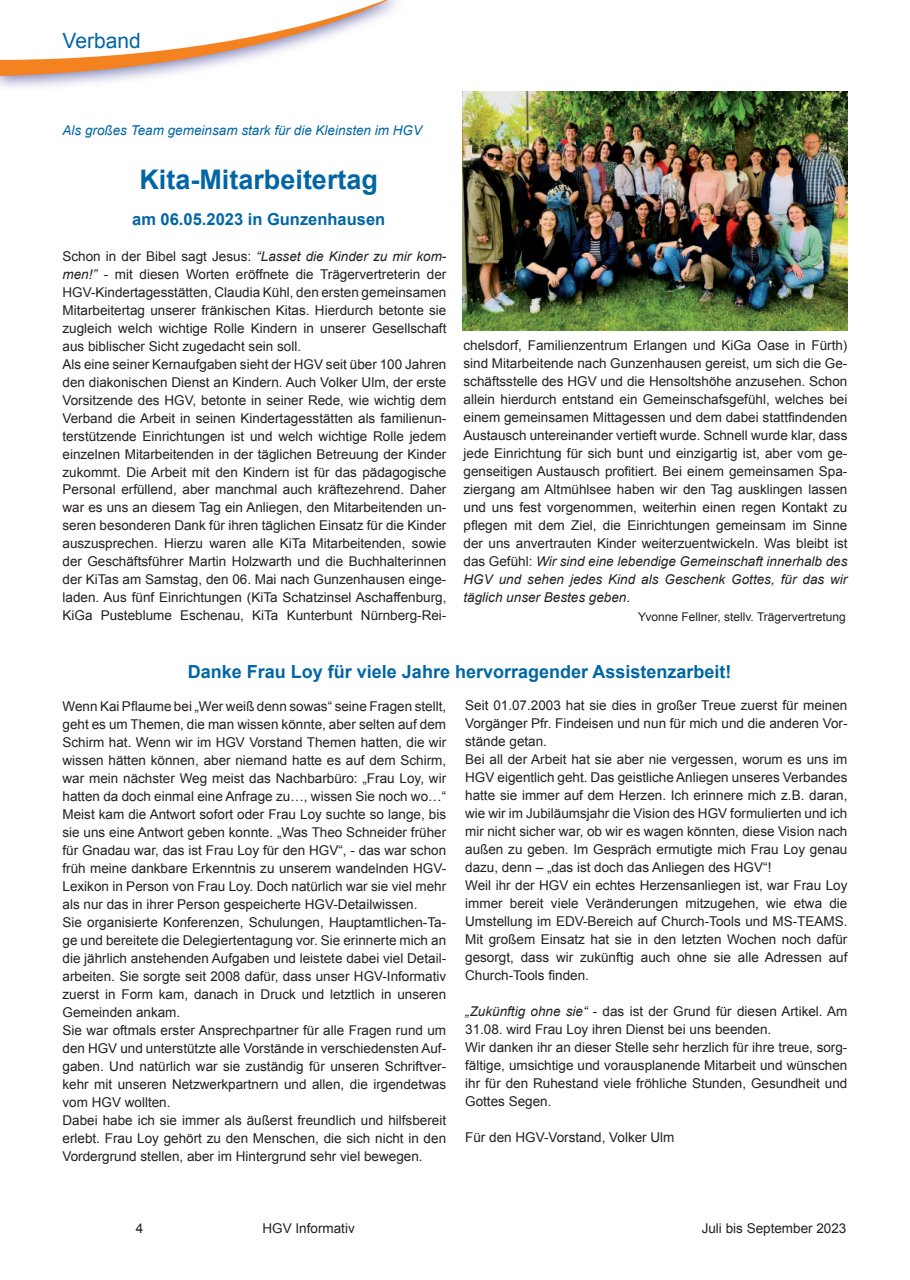
<style>
.page{position:relative;width:910px;height:1280px;background:#fff}
.page>*{position:absolute;margin:0;border:0;box-sizing:border-box;transform-origin:0 0}
.t1{font:700 27px "Arial";color:#0166a5}
.t2{font:21px "Arial";color:#0166a5}
.t3{font:700 18px "Arial";color:#0166a5}
.t4{font:700 16.5px "Arial";color:#0166a5}
.t5{font:13.5px/18px "Arial";color:#231f20}
.t6{font:italic 13.5px "Arial";color:#0166a5}
.t7{font:12px "Arial";color:#231f20}
.s1{font-style:italic}
</style>
<div class="page">
<svg style="left:0;top:0;width:392px;height:76px"></svg>
<img style="left:462px;top:91px;width:385px;height:240px">
<h2 class="t2" style="left:63px;top:33px;width:80px">Verband</h2>
<p class="t6" style="left:63px;top:125px;width:361px">Als großes Team gemeinsam stark für die Kleinsten im HGV</p>
<h1 class="t1" style="left:139px;top:169px;width:240px">Kita-Mitarbeitertag</h1>
<p class="t4" style="left:132px;top:212px;width:255px">am 06.05.2023 in Gunzenhausen</p>
<p class="t5" style="left:63px;top:248px;width:385px">Schon in der Bibel sagt Jesus: <span class="s1">“Lasset die Kinder zu mir kom&shy;men!”</span> - mit diesen Worten eröffnete die Trägervertreterin der HGV-Kindertagesstätten, Claudia Kühl, den ersten gemeinsamen Mitarbeitertag unserer fränkischen Kitas. Hierdurch betonte sie zugleich welch wichtige Rolle Kindern in unserer Gesellschaft aus biblischer Sicht zugedacht sein soll.<br>Als eine seiner Kernaufgaben sieht der HGV seit über 100 Jahren den diakonischen Dienst an Kindern. Auch Volker Ulm, der erste Vorsitzende des HGV, betonte in seiner Rede, wie wichtig dem Verband die Arbeit in seinen Kindertagesstätten als familienun&shy;terstützende Einrichtungen ist und welch wichtige Rolle jedem einzelnen Mitarbeitenden in der täglichen Betreuung der Kinder zukommt. Die Arbeit mit den Kindern ist für das pädagogische Personal erfüllend, aber manchmal auch kräftezehrend. Daher war es uns an diesem Tag ein Anliegen, den Mitarbeitenden un&shy;seren besonderen Dank für ihren täglichen Einsatz für die Kinder auszusprechen. Hierzu waren alle KiTa Mitarbeitenden, sowie der Geschäftsführer Martin Holzwarth und die Buchhalterinnen der KiTas am Samstag, den 06. Mai nach Gunzenhausen einge&shy;laden. Aus fünf Einrichtungen (KiTa Schatzinsel Aschaffenburg, KiGa Pusteblume Eschenau, KiTa Kunterbunt Nürnberg-Rei-</p>
<p class="t5" style="left:464px;top:338px;width:385px;text-align:justify">chelsdorf, Familienzentrum Erlangen und KiGa Oase in Fürth) sind Mitarbeitende nach Gunzenhausen gereist, um sich die Ge&shy;schäftsstelle des HGV und die Hensoltshöhe anzusehen. Schon allein hierdurch entstand ein Gemeinschafsgefühl, welches bei einem gemeinsamen Mittagessen und dem dabei stattfindenden Austausch untereinander vertieft wurde. Schnell wurde klar, dass jede Einrichtung für sich bunt und einzigartig ist, aber vom ge&shy;genseitigen Austausch profitiert. Bei einem gemeinsamen Spa&shy;ziergang am Altmühlsee haben wir den Tag ausklingen lassen und uns fest vorgenommen, weiterhin einen regen Kontakt zu pflegen mit dem Ziel, die Einrichtungen gemeinsam im Sinne der uns anvertrauten Kinder weiterzuentwickeln. Was bleibt ist das Gefühl: <span class="s1">Wir sind eine lebendige Gemeinschaft innerhalb des HGV und sehen jedes Kind als Geschenk Gottes, für das wir täglich unser Bestes geben</span>.</p>
<p class="t7" style="left:638px;top:612px;width:209px">Yvonne Fellner, stellv. Trägervertretung</p>
<h3 class="t3" style="left:188px;top:665px;width:545px">Danke Frau Loy für viele Jahre hervorragender Assistenzarbeit!</h3>
<p class="t5" style="left:63px;top:697px;width:385px">Wenn Kai Pflaume bei „Wer weiß denn sowas“ seine Fragen stellt, geht es um Themen, die man wissen könnte, aber selten auf dem Schirm hat. Wenn wir im HGV Vorstand Themen hatten, die wir wissen hätten können, aber niemand hatte es auf dem Schirm, war mein nächster Weg meist das Nachbarbüro: „Frau Loy, wir hatten da doch einmal eine Anfrage zu…, wissen Sie noch wo…“ Meist kam die Antwort sofort oder Frau Loy suchte so lange, bis sie uns eine Antwort geben konnte. „Was Theo Schneider früher für Gnadau war, das ist Frau Loy für den HGV“, - das war schon früh meine dankbare Erkenntnis zu unserem wandelnden HGV-Lexikon in Person von Frau Loy. Doch natürlich war sie viel mehr als nur das in ihrer Person gespeicherte HGV-Detailwissen.<br>Sie organisierte Konferenzen, Schulungen, Hauptamtlichen-Ta&shy;ge und bereitete die Delegiertentagung vor. Sie erinnerte mich an die jährlich anstehenden Aufgaben und leistete dabei viel Detail&shy;arbeiten. Sie sorgte seit 2008 dafür, dass unser HGV-Informativ zuerst in Form kam, danach in Druck und letztlich in unseren Gemeinden ankam.<br>Sie war oftmals erster Ansprechpartner für alle Fragen rund um den HGV und unterstützte alle Vorstände in verschiedensten Auf&shy;gaben. Und natürlich war sie zuständig für unseren Schriftver&shy;kehr mit unseren Netzwerkpartnern und allen, die irgendetwas vom HGV wollten.<br>Dabei habe ich sie immer als äußerst freundlich und hilfsbereit erlebt. Frau Loy gehört zu den Menschen, die sich nicht in den Vordergrund stellen, aber im Hintergrund sehr viel bewegen.</p>
<p class="t5" style="left:465px;top:698px;width:384px">Seit 01.07.2003 hat sie dies in großer Treue zuerst für meinen Vorgänger Pfr. Findeisen und nun für mich und die anderen Vor&shy;stände getan.<br>Bei all der Arbeit hat sie aber nie vergessen, worum es uns im HGV eigentlich geht. Das geistliche Anliegen unseres Verbandes hatte sie immer auf dem Herzen. Ich erinnere mich z.B. daran, wie wir im Jubiläumsjahr die Vision des HGV formulierten und ich mir nicht sicher war, ob wir es wagen könnten, diese Vision nach außen zu geben. Im Gespräch ermutigte mich Frau Loy genau dazu, denn – „das ist doch das Anliegen des HGV“!<br>Weil ihr der HGV ein echtes Herzensanliegen ist, war Frau Loy immer bereit viele Veränderungen mitzugehen, wie etwa die Umstellung im EDV-Bereich auf Church-Tools und MS-TEAMS.<br>Mit großem Einsatz hat sie in den letzten Wochen noch dafür gesorgt, dass wir zukünftig auch ohne sie alle Adressen auf Church-Tools finden.</p>
<p class="t5" style="left:465px;top:1004px;width:384px"><span class="s1">„Zukünftig ohne sie“</span> - das ist der Grund für diesen Artikel. Am 31.08. wird Frau Loy ihren Dienst bei uns beenden.<br>Wir danken ihr an dieser Stelle sehr herzlich für ihre treue, sorg&shy;fältige, umsichtige und vorausplanende Mitarbeit und wünschen ihr für den Ruhestand viele fröhliche Stunden, Gesundheit und Gottes Segen.</p>
<p class="t5" style="left:465px;top:1130px;width:211px">Für den HGV-Vorstand, Volker Ulm</p>
<p class="t5" style="left:136px;top:1220px;width:9px">4</p>
<p class="t5" style="left:262px;top:1220px;width:94px">HGV Informativ</p>
<p class="t5" style="left:702px;top:1220px;width:146px">Juli bis September 2023</p>
</div>
